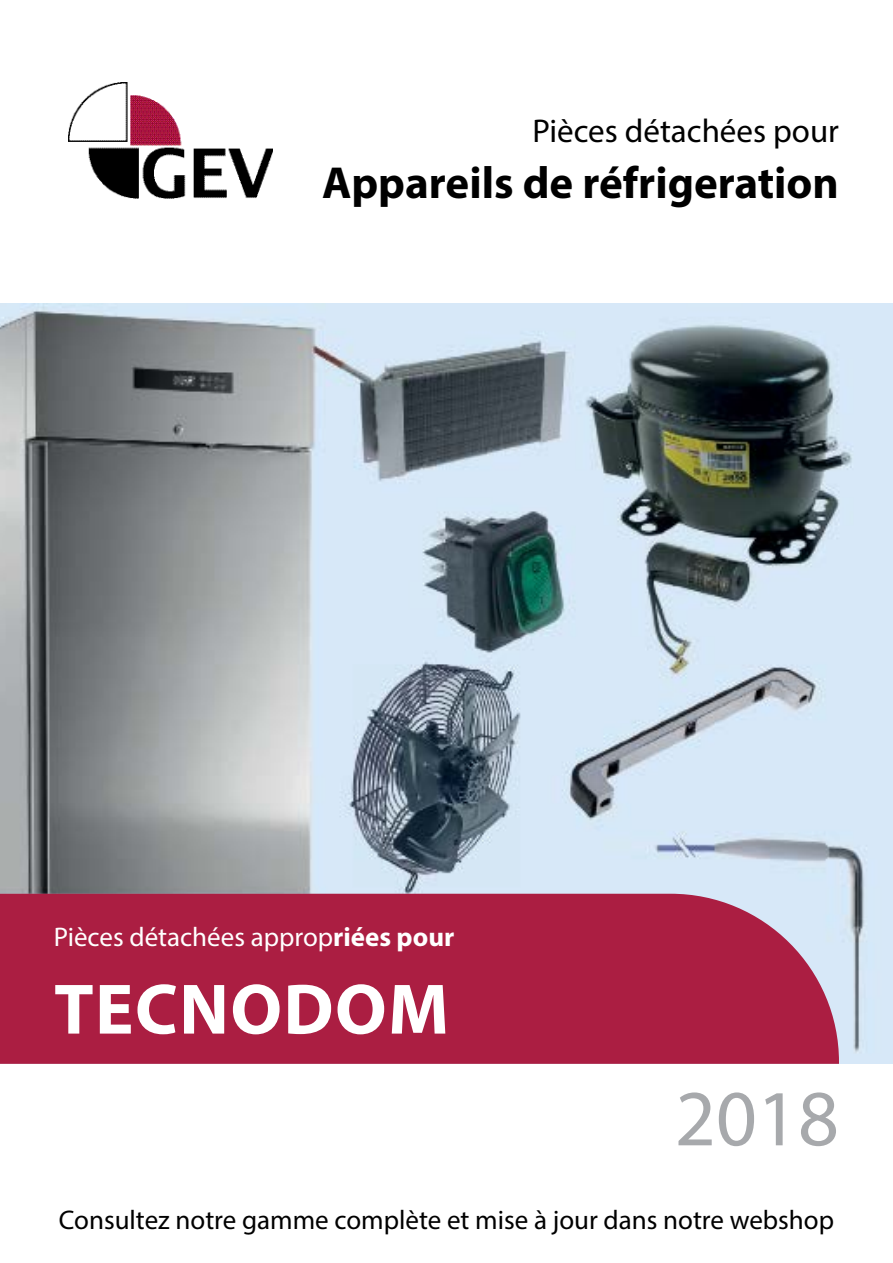
<style>
.page{position:relative;width:893px;height:1263px;background:#fff}
.page>*{position:absolute;margin:0;border:0;box-sizing:border-box;transform-origin:0 0}
.t1{font:79.95px "Myriad Pro";color:#a7a9ac}
.t2{font:700 72px "Myriad Pro";letter-spacing:.02em;color:#fff}
.t3{font:700 45px "Myriad Pro";color:#000}
.t4{font:33px "Myriad Pro";color:#000}
.t5{font:27px "Myriad Pro";color:#000}
.t6{font:27px "Myriad Pro";color:#fff}
.s1{font-weight:700}
</style>
<div class="page">
<img style="left:0;top:303px;width:893px;height:760px">
<div style="left:0;top:894px;width:839px;height:170px;background:#ab1e42"></div>
<img style="left:68px;top:83px;width:205px;height:115px">
<p class="t4" style="left:532px;top:111px;width:308px">Pièces détachées pour</p>
<h3 class="t3" style="left:322px;top:153px;width:518px">Appareils de réfrigeration</h3>
<p class="t6" style="left:54px;top:920px;width:402px">Pièces détachées approp<span class="s1">riées pour</span></p>
<h2 class="t2" style="left:54px;top:962px;width:396px">TECNODOM</h2>
<h1 class="t1" style="left:675px;top:1069px;width:166px">2018</h1>
<p class="t5" style="left:59px;top:1203px;width:777px">Consultez notre gamme complète et mise à jour dans notre webshop</p>
</div>
